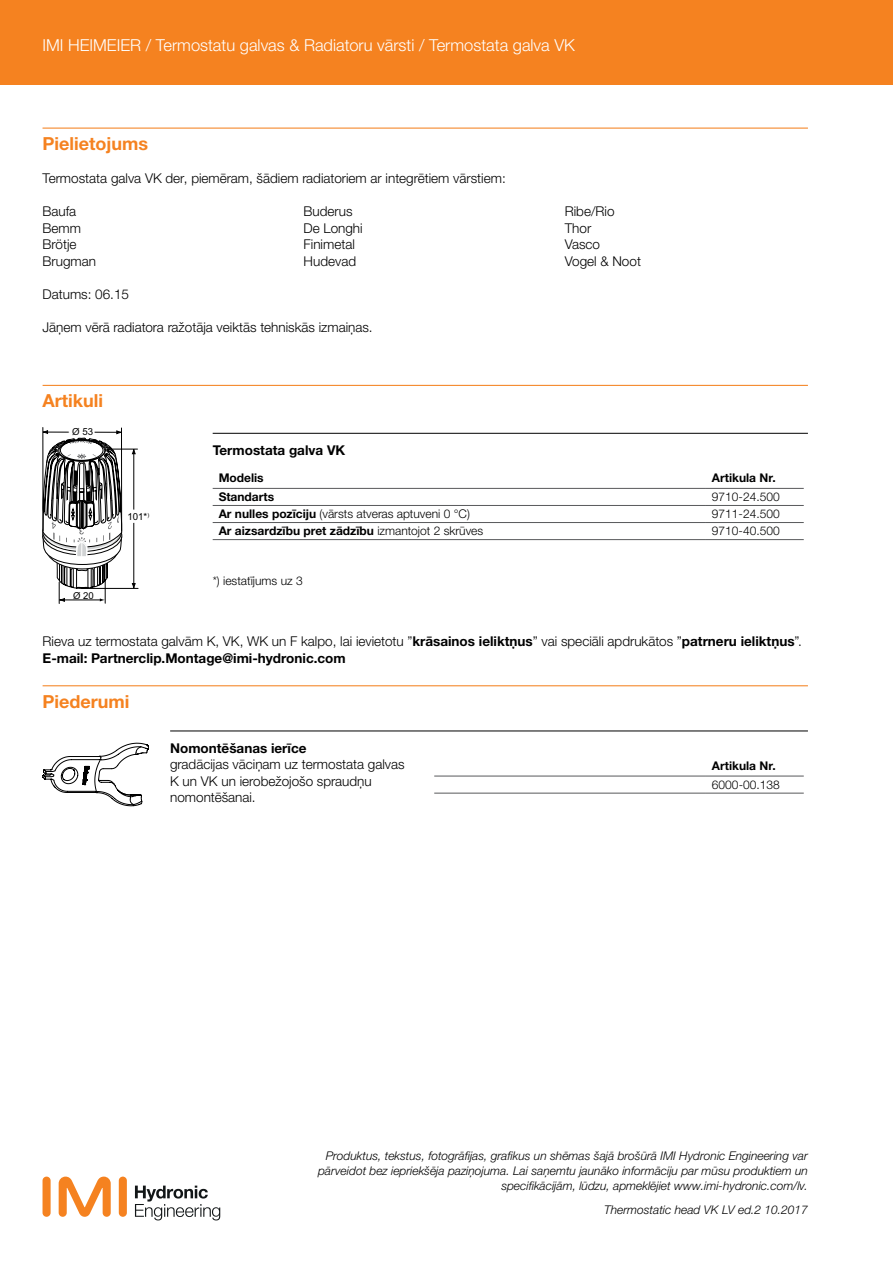
<style>
.page{position:relative;width:893px;height:1263px;background:#fff}
.page>*{position:absolute;margin:0;border:0;box-sizing:border-box;transform-origin:0 0}
.t1{font:700 18px "Helvetica Neue LTW1 G";color:#f58220}
.t2{font:300 16.5px "Helvetica Neue LTW1 G";color:#fff}
.t3{font:300 13.5px/16.5px "Helvetica Neue LTW1 G";color:#000}
.t4{font:700 13.5px/16.5px "Helvetica Neue LTW1 G";color:#000}
.t5{font:italic 300 12px/15px "Helvetica Neue LTW1 G";color:#000;text-align:right}
.t6{font:300 12px "Helvetica Neue LTW1 G";color:#000}
.t7{font:700 12px "Helvetica Neue LTW1 G";color:#000}
.t8{font:9.75px "Arial";color:#000}
.t9{font:9.6px "Arial";color:#000}
.s1{font-weight:700}
.s2{font-weight:300}
</style>
<div class="page">
<div style="left:119px;top:1176px;width:8px;height:41px;background:#f58220;border-radius:4px"></div>
<div style="left:43px;top:1176px;width:8px;height:41px;background:#f58220;border-radius:4px"></div>
<svg style="left:59px;top:1176px;width:52px;height:41px"></svg>
<svg style="left:135px;top:1185px;width:85px;height:35px"></svg>
<div style="left:0;top:0;width:893px;height:85px;background:#f58220"></div>
<hr style="left:43px;top:385px;width:765px;height:1px;background:#f58220">
<hr style="left:213px;top:433px;width:595px;height:1px;background:#000">
<hr style="left:213px;top:488px;width:493px;height:1px;background:#58595b">
<hr style="left:706px;top:488px;width:98px;height:1px;background:#58595b">
<hr style="left:213px;top:505px;width:493px;height:1px;background:#58595b">
<hr style="left:706px;top:505px;width:98px;height:1px;background:#58595b">
<hr style="left:213px;top:522px;width:493px;height:1px;background:#58595b">
<hr style="left:213px;top:539px;width:493px;height:1px;background:#58595b">
<hr style="left:706px;top:522px;width:98px;height:1px;background:#58595b">
<hr style="left:706px;top:539px;width:98px;height:1px;background:#58595b">
<hr style="left:43px;top:685px;width:765px;height:1px;background:#f58220">
<hr style="left:170px;top:731px;width:638px;height:1px;background:#000">
<hr style="left:434px;top:776px;width:272px;height:1px;background:#58595b">
<hr style="left:434px;top:793px;width:272px;height:1px;background:#58595b">
<hr style="left:706px;top:776px;width:98px;height:1px;background:#58595b">
<hr style="left:706px;top:793px;width:98px;height:1px;background:#58595b">
<hr style="left:106px;top:449px;width:31px;height:1px;background:#000">
<hr style="left:82px;top:588px;width:56px;height:1px;background:#000">
<hr style="left:134px;top:453px;width:1px;height:131px;background:#000">
<svg style="left:132px;top:583px;width:4px;height:6px"></svg>
<svg style="left:132px;top:449px;width:4px;height:5px"></svg>
<hr style="left:132px;top:509px;width:4px;height:14px;background:#fff;border-radius:2px">
<svg style="left:43px;top:427px;width:83px;height:176px"></svg>
<svg style="left:43px;top:743px;width:106px;height:63px"></svg>
<hr style="left:43px;top:128px;width:765px;height:1px;background:#f58220">
<p class="t2" style="left:43px;top:35px;width:534px">IMI HEIMEIER / Termostatu galvas &amp; Radiatoru vārsti / Termostata galva VK</p>
<h1 class="t1" style="left:43px;top:132px;width:107px">Pielietojums</h1>
<p class="t3" style="left:43px;top:170px;width:465px">Termostata galva VK der, piemēram, šādiem radiatoriem ar integrētiem vārstiem:</p>
<p class="t3" style="left:43px;top:203px;width:55px">Baufa<br>Bemm<br>Brötje<br>Brugman</p>
<p class="t3" style="left:304px;top:203px;width:61px">Buderus<br>De Longhi<br>Finimetal<br>Hudevad</p>
<p class="t3" style="left:565px;top:203px;width:78px">Ribe/Rio<br>Thor<br>Vasco<br>Vogel &amp; Noot</p>
<p class="t3" style="left:43px;top:286px;width:88px">Datums: 06.15</p>
<p class="t3" style="left:43px;top:319px;width:332px">Jāņem vērā radiatora ražotāja veiktās tehniskās izmaiņas.</p>
<h1 class="t1" style="left:43px;top:390px;width:62px">Artikuli</h1>
<p class="t8" style="left:72px;top:425px;width:23px">Ø 53</p>
<p class="t9" style="left:73px;top:589px;width:22px">Ø 20</p>
<p class="t8" style="left:127px;top:510px;width:23px">101*<sup>)</sup></p>
<p class="t4" style="left:213px;top:442px;width:134px">Termostata galva VK</p>
<p class="t7" style="left:219px;top:470px;width:47px">Modelis</p>
<p class="t7" style="left:712px;top:470px;width:65px">Artikula Nr.</p>
<p class="t7" style="left:219px;top:489px;width:57px">Standarts</p>
<p class="t6" style="left:712px;top:490px;width:69px">9710-24.500</p>
<p class="t6" style="left:219px;top:507px;width:253px"><span class="s1">Ar nulles pozīciju</span> (vārsts atveras aptuveni 0 °C)</p>
<p class="t6" style="left:712px;top:507px;width:69px">9711-24.500</p>
<p class="t7" style="left:219px;top:524px;width:266px">Ar aizsardzību pret zādzību <span class="s2">izmantojot 2 skrūves</span></p>
<p class="t6" style="left:712px;top:524px;width:69px">9710-40.500</p>
<p class="t6" style="left:213px;top:573px;width:91px">*) iestatījums uz 3</p>
<p class="t4" style="left:43px;top:633px;width:761px"><span class="s2">Rieva uz termostata galvām K, VK, WK un F kalpo, lai ievietotu ”</span>krāsainos ieliktņus<span class="s2">” vai speciāli apdrukātos ”</span>patrneru ieliktņus<span class="s2">”.<br></span>E-mail: Partnerclip.Montage@imi-hydronic.com</p>
<h1 class="t1" style="left:43px;top:690px;width:88px">Piederumi</h1>
<p class="t4" style="left:170px;top:739px;width:138px">Nomontēšanas ierīce</p>
<p class="t3" style="left:170px;top:756px;width:236px">gradācijas vāciņam uz termostata galvas<br>K un VK un ierobežojošo spraudņu nomontēšanai.</p>
<p class="t7" style="left:712px;top:758px;width:65px">Artikula Nr.</p>
<p class="t6" style="left:712px;top:777px;width:69px">6000-00.138</p>
<p class="t5" style="left:318px;top:1148px;width:491px">Produktus, tekstus, fotogrāfijas, grafikus un shēmas šajā brošūrā IMI Hydronic Engineering var pārveidot bez iepriekšēja paziņojuma. Lai saņemtu jaunāko informāciju par mūsu produktiem un specifikācijām, lūdzu, apmeklējiet www.imi-hydronic.com/lv.</p>
<p class="t5" style="left:604px;top:1202px;width:205px">Thermostatic head VK LV ed.2 10.2017</p>
</div>
